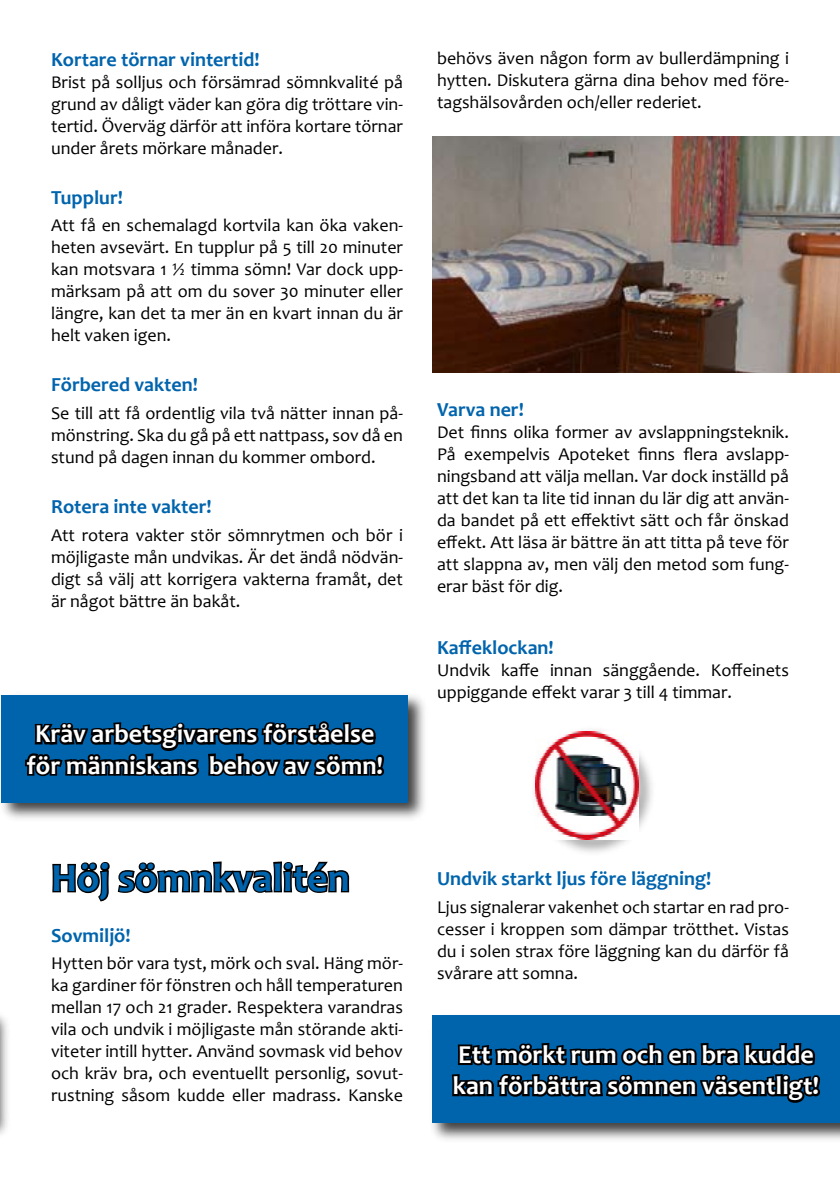
<style>
.page{position:relative;width:840px;height:1191px;background:#fff}
.page>*{position:absolute;margin:0;border:0;box-sizing:border-box;transform-origin:0 0}
.t1{font:700 40px "Candara";color:#0064ad}
.t2{font:700 26px/31.2px "Candara";color:#fff;text-align:center}
.t3{font:700 20px "Candara";color:#0064ad}
.t4{font:18px/22px "Candara";color:#000;text-align:justify}
</style>
<div class="page">
<svg style="left:52px;top:861px;width:298px;height:41px"></svg>
<div style="left:0;top:1009px;width:12px;height:132px;background:#000;opacity:.75"></div>
<div style="left:0;top:691px;width:429px;height:133px;background:#000;opacity:.75"></div>
<div style="left:2px;top:695px;width:406px;height:107px;background:#0064ad"></div>
<svg style="left:24px;top:721px;width:361px;height:56px"></svg>
<div style="left:529px;top:725px;width:128px;height:132px;background:#000;opacity:.75"></div>
<img style="left:535px;top:731px;width:103px;height:108px">
<img style="left:432px;top:136px;width:407px;height:236px">
<div style="left:428px;top:1012px;width:411px;height:132px;background:#000;opacity:.75"></div>
<div style="left:432px;top:1015px;width:407px;height:108px;background:#0064ad"></div>
<svg style="left:451px;top:1042px;width:369px;height:61px"></svg>
<p class="t3" style="left:51px;top:47px;width:210px">Kortare törnar vintertid!</p>
<p class="t4" style="left:51px;top:71px;width:353px">Brist på solljus och försämrad sömnkvalité på grund av dåligt väder kan göra dig tröttare vin&shy;tertid. Överväg därför att införa kortare törnar under årets mörkare månader.</p>
<p class="t3" style="left:51px;top:185px;width:73px">Tupplur!</p>
<p class="t4" style="left:51px;top:214px;width:353px">Att få en schemalagd kortvila kan öka vaken&shy;heten avsevärt. En tupplur på 5 till 20 minuter kan motsvara 1 ½ timma sömn! Var dock upp&shy;märksam på att om du sover 30 minuter eller längre, kan det ta mer än en kvart innan du är helt vaken igen.</p>
<p class="t3" style="left:51px;top:373px;width:148px">Förbered vakten!</p>
<p class="t4" style="left:51px;top:402px;width:353px">Se till att få ordentlig vila två nätter innan på&shy;mönstring. Ska du gå på ett nattpass, sov då en stund på dagen innan du kommer ombord.</p>
<p class="t3" style="left:51px;top:494px;width:162px">Rotera inte vakter!</p>
<p class="t4" style="left:51px;top:524px;width:353px">Att rotera vakter stör sömnrytmen och bör i möjligaste mån undvikas. Är det ändå nödvän&shy;digt så välj att korrigera vakterna framåt, det är något bättre än bakåt.</p>
<h2 class="t2" style="left:26px;top:718px;width:358px">Kräv arbetsgivarens förståelse för människans behov av sömn!</h2>
<p class="t4" style="left:437px;top:47px;width:353px">behövs även någon form av bullerdämpning i hytten. Diskutera gärna dina behov med före&shy;tagshälsovården och/eller rederiet.</p>
<p class="t3" style="left:437px;top:398px;width:88px">Varva ner!</p>
<p class="t4" style="left:437px;top:421px;width:353px">Det finns olika former av avslappningsteknik.<br>På exempelvis Apoteket finns flera avslapp&shy;ningsband att välja mellan. Var dock inställd på att det kan ta lite tid innan du lär dig att använ&shy;da bandet på ett effektivt sätt och får önskad effekt. Att läsa är bättre än att titta på teve för att slappna av, men välj den metod som fung&shy;erar bäst för dig.</p>
<p class="t3" style="left:437px;top:635px;width:118px">Kaffeklockan!</p>
<p class="t4" style="left:437px;top:659px;width:353px">Undvik kaffe innan sänggående. Koffeinets uppiggande effekt varar 3 till 4 timmar.</p>
<h1 class="t1" style="left:51px;top:853px;width:300px">Höj sömnkvalitén</h1>
<p class="t3" style="left:51px;top:923px;width:81px">Sovmiljö!</p>
<p class="t4" style="left:51px;top:952px;width:353px">Hytten bör vara tyst, mörk och sval. Häng mör&shy;ka gardiner för fönstren och håll temperaturen mellan 17 och 21 grader. Respektera varandras vila och undvik i möjligaste mån störande akti&shy;viteter intill hytter. Använd sovmask vid behov och kräv bra, och eventuellt personlig, sovut&shy;rustning såsom kudde eller madrass. Kanske</p>
<p class="t3" style="left:437px;top:867px;width:275px">Undvik starkt ljus före läggning!</p>
<p class="t4" style="left:437px;top:896px;width:353px">Ljus signalerar vakenhet och startar en rad pro&shy;cesser i kroppen som dämpar trötthet. Vistas du i solen strax före läggning kan du därför få svårare att somna.</p>
<h2 class="t2" style="left:452px;top:1039px;width:367px;text-align:left">Ett mörkt rum och en bra kudde kan förbättra sömnen väsentligt!</h2>
</div>
